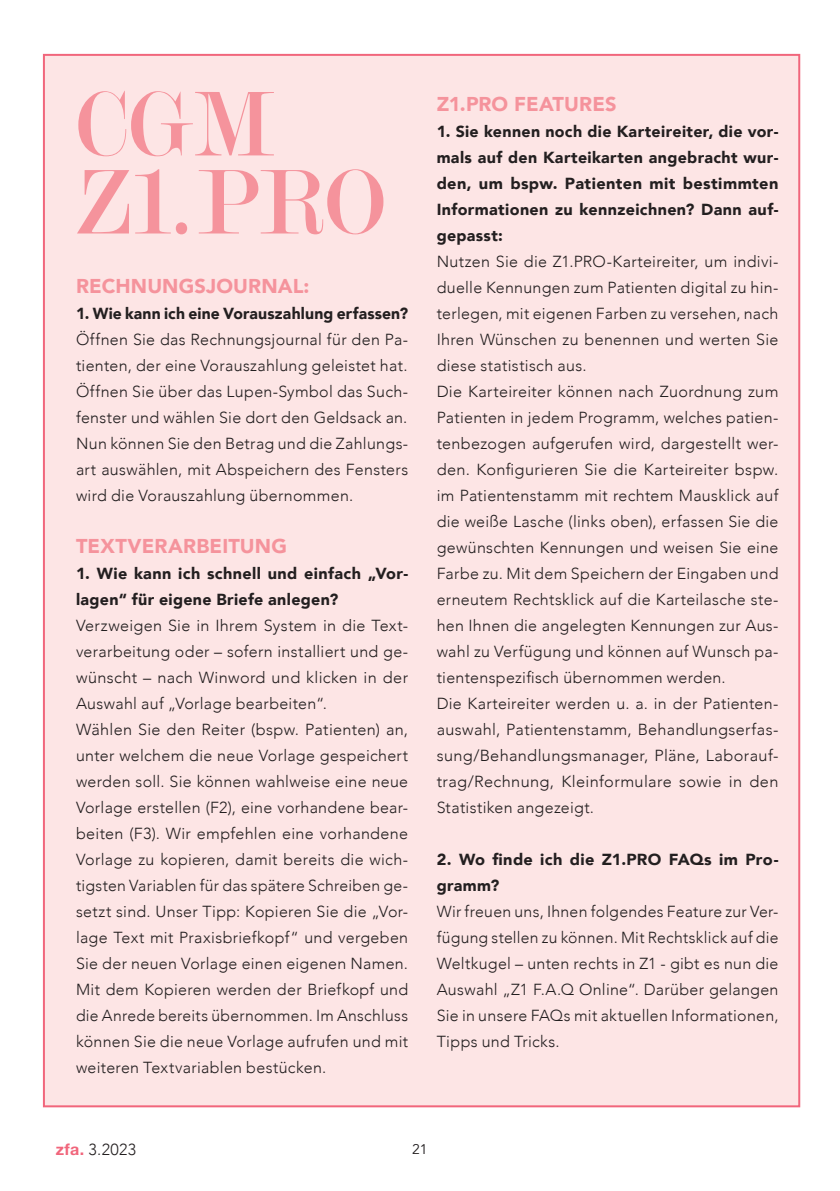
<style>
.page{position:relative;width:840px;height:1191px;background:#fff}
.page>*{position:absolute;margin:0;border:0;box-sizing:border-box;transform-origin:0 0}
.t1{font:98.2px/78px "Modern";letter-spacing:.02em;color:#f5939c;scale:.94 1}
.t2{font:900 20px "Avenir";letter-spacing:.005em;color:#f5939c}
.t3{font:300 16px/26px "Avenir";letter-spacing:.02em;color:#231f20;text-align:justify}
.t4{font:900 16px/26px "Avenir";letter-spacing:.02em;color:#231f20}
.t5{font:14px "Avenir";color:#231f20}
.s1{font-family:"Helvetica Neue";font-weight:700;color:#f1667c}
</style>
<div class="page">
<div style="left:44px;top:55px;width:754px;height:1051px;background:#fde5e5"></div>
<h1 class="t1" style="left:76px;top:87px;width:329px">CGM<br>Z1.PRO</h1>
<p class="t2" style="left:76px;top:269px;width:235px">RECHNUNGSJOURNAL:</p>
<p class="t4" style="left:76px;top:300px;width:333px">1. Wie kann ich eine Vorauszahlung erfassen?</p>
<p class="t3" style="left:76px;top:327px;width:333px">Öffnen Sie das Rechnungsjournal für den Pa&shy;tienten, der eine Vorauszahlung geleistet hat.<br>Öffnen Sie über das Lupen-Symbol das Such&shy;fenster und wählen Sie dort den Geldsack an.<br>Nun können Sie den Betrag und die Zahlungs&shy;art auswählen, mit Abspeichern des Fensters wird die Vorauszahlung übernommen.</p>
<p class="t2" style="left:76px;top:529px;width:212px">TEXTVERARBEITUNG</p>
<p class="t4" style="left:76px;top:560px;width:333px">1. Wie kann ich schnell und einfach „Vor&shy;lagen“ für eigene Briefe anlegen?</p>
<p class="t3" style="left:76px;top:613px;width:333px;text-align:left">Verzweigen Sie in Ihrem System in die Text&shy;verarbeitung oder – sofern installiert und ge&shy;wünscht – nach Winword und klicken in der Auswahl auf „Vorlage bearbeiten“.<br>Wählen Sie den Reiter (bspw. Patienten) an, unter welchem die neue Vorlage gespeichert werden soll. Sie können wahlweise eine neue Vorlage erstellen (F2), eine vorhandene bear&shy;beiten (F3). Wir empfehlen eine vorhandene Vorlage zu kopieren, damit bereits die wich&shy;tigsten Variablen für das spätere Schreiben ge&shy;setzt sind. Unser Tipp: Kopieren Sie die „Vor&shy;lage Text mit Praxisbriefkopf“ und vergeben Sie der neuen Vorlage einen eigenen Namen.<br>Mit dem Kopieren werden der Briefkopf und die Anrede bereits übernommen. Im Anschluss können Sie die neue Vorlage aufrufen und mit weiteren Textvariablen bestücken.</p>
<p class="t2" style="left:436px;top:87px;width:181px">Z1.PRO FEATURES</p>
<p class="t4" style="left:436px;top:118px;width:343px;text-align:justify">1. Sie kennen noch die Karteireiter, die vor&shy;mals auf den Karteikarten angebracht wur&shy;den, um bspw. Patienten mit bestimmten Informationen zu kennzeichnen? Dann auf&shy;gepasst:</p>
<p class="t3" style="left:436px;top:249px;width:343px;text-align:left">Nutzen Sie die Z1.PRO-Karteireiter, um indivi&shy;duelle Kennungen zum Patienten digital zu hin&shy;terlegen, mit eigenen Farben zu versehen, nach Ihren Wünschen zu benennen und werten Sie diese statistisch aus.<br>Die Karteireiter können nach Zuordnung zum Patienten in jedem Programm, welches patien&shy;tenbezogen aufgerufen wird, dargestellt wer&shy;den. Konfigurieren Sie die Karteireiter bspw. im Patientenstamm mit rechtem Mausklick auf die weiße Lasche (links oben), erfassen Sie die gewünschten Kennungen und weisen Sie eine Farbe zu. Mit dem Speichern der Eingaben und erneutem Rechtsklick auf die Karteilasche ste&shy;hen Ihnen die angelegten Kennungen zur Aus&shy;wahl zu Verfügung und können auf Wunsch pa&shy;tientenspezifisch übernommen werden.<br>Die Karteireiter werden u. a. in der Patienten&shy;auswahl, Patientenstamm, Behandlungserfas&shy;sung/Behandlungsmanager, Pläne, Laborauf&shy;trag/Rechnung, Kleinformulare sowie in den Statistiken angezeigt.</p>
<p class="t4" style="left:436px;top:846px;width:343px">2. Wo finde ich die Z1.PRO FAQs im Pro&shy;gramm?</p>
<p class="t3" style="left:436px;top:899px;width:343px">Wir freuen uns, Ihnen folgendes Feature zur Ver&shy;fügung stellen zu können. Mit Rechtsklick auf die Weltkugel – unten rechts in Z1 - gibt es nun die Auswahl „Z1 F.A.Q Online“. Darüber gelangen Sie in unsere FAQs mit aktuellen Informationen, Tipps und Tricks.</p>
<p class="t3" style="left:56px;top:1136px;width:82px"><span class="s1">zfa.</span> 3.2023</p>
<p class="t5" style="left:412px;top:1140px;width:17px">21</p>
</div>
